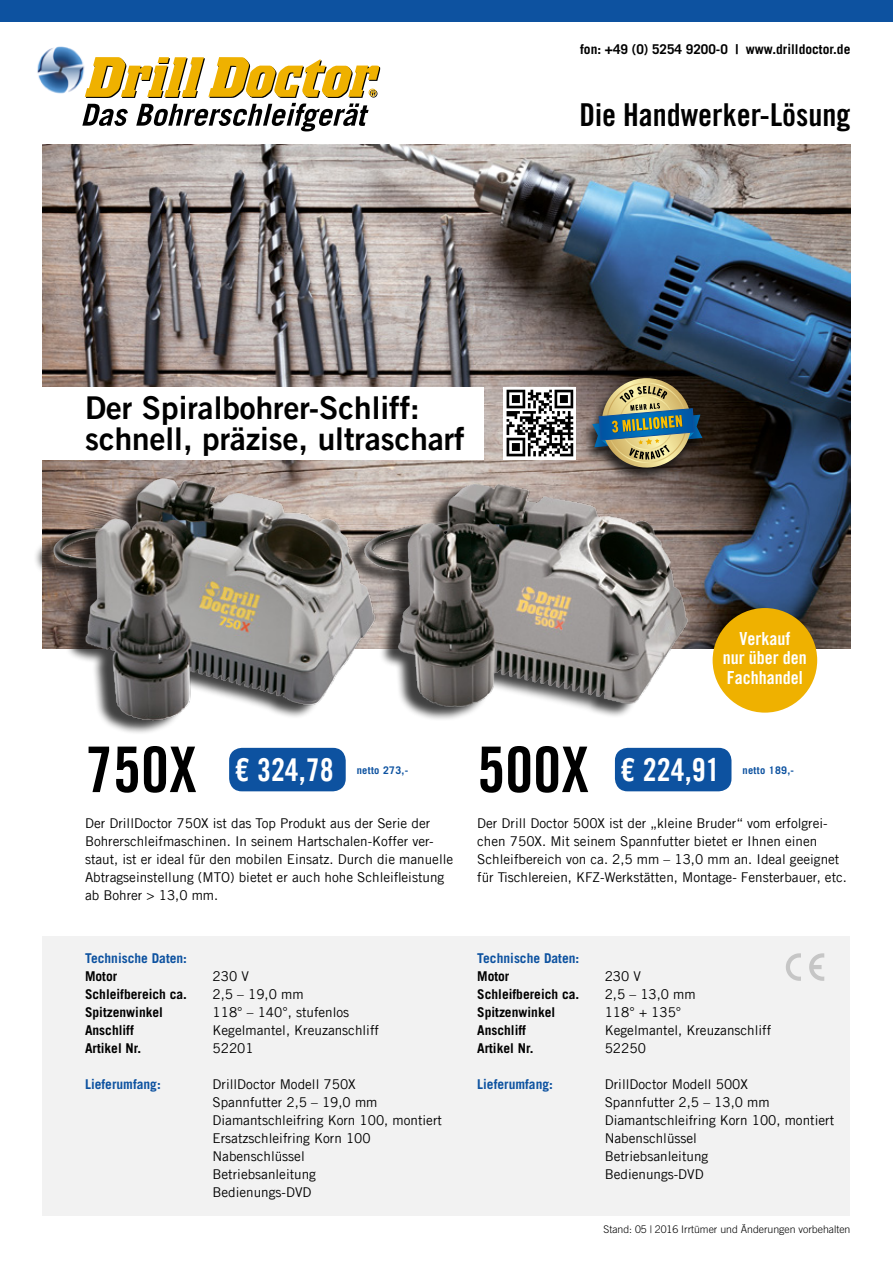
<style>
.page{position:relative;width:893px;height:1263px;background:#fff}
.page>*{position:absolute;margin:0;border:0;box-sizing:border-box;transform-origin:0 0}
.t1{font:63px "Trade Gothic LT Com Bd Cn 20";color:#000}
.t2{font:31.5px/31.5px "Trade Gothic LT Com Bd 2";color:#000}
.t3{font:31.5px "Trade Gothic Bold Cond Twenty";color:#000}
.t4{font:31.5px "Trade Gothic LT Com Bd Cn 20";color:#fff}
.t5{font:18px/19.5px "Trade Gothic Bold Cond Twenty";color:#fff;text-align:center}
.t6{font:13.5px/18px "Trade Gothic LT Com";color:#000}
.t7{font:700 13.5px "Trade Gothic LT Com";color:#000}
.t8{font:700 13.5px "Trade Gothic LT Com";color:#0d52a0}
.t9{font:300 10.5px "Trade Gothic LT Com";color:#000}
.t10{font:700 10.5px "Trade Gothic LT Com";letter-spacing:.03em;color:#0d52a0}
</style>
<div class="page">
<div style="left:43px;top:936px;width:807px;height:279px;background:#f2f2f2"></div>
<img style="left:43px;top:144px;width:807px;height:504px">
<div style="left:0;top:0;width:893px;height:21px;background:#0d52a0"></div>
<div style="left:14px;top:387px;width:470px;height:72px;background:#fff"></div>
<svg style="left:504px;top:387px;width:72px;height:58px"></svg>
<svg style="left:507px;top:390px;width:66px;height:55px"></svg>
<div style="left:713px;top:608px;width:104px;height:105px;background:#efb100;border-radius:50%"></div>
<div style="left:229px;top:748px;width:117px;height:43px;background:#0d52a0;border-radius:13px"></div>
<div style="left:615px;top:748px;width:116px;height:43px;background:#0d52a0;border-radius:13px"></div>
<img style="left:393px;top:445px;width:338px;height:275px">
<div style="left:33px;top:478px;width:336px;height:257px;background:#000;opacity:.75"></div>
<img style="left:43px;top:459px;width:350px;height:276px">
<svg style="left:809px;top:953px;width:15px;height:28px"></svg>
<svg style="left:786px;top:953px;width:15px;height:28px"></svg>
<svg style="left:82px;top:57px;width:299px;height:74px"></svg>
<img style="left:36px;top:46px;width:50px;height:49px;border-radius:25px">
<div style="left:581px;top:378px;width:125px;height:106px;background:#000;opacity:.75"></div>
<img style="left:592px;top:378px;width:110px;height:96px">
<p class="t7" style="left:580px;top:41px;width:272px">fon: +49 (0) 5254 9200-0 | www.drilldoctor.de</p>
<h2 class="t2" style="left:85px;top:391px;width:381px">Der Spiralbohrer-Schliff: schnell, präzise, ultrascharf</h2>
<h2 class="t3" style="left:579px;top:96px;width:273px">Die Handwerker-Lösung</h2>
<h3 class="t5" style="left:723px;top:629px;width:85px">Verkauf<br>nur über den<br>Fachhandel</h3>
<h1 class="t1" style="left:85px;top:731px;width:113px">750X</h1>
<h1 class="t1" style="left:477px;top:731px;width:113px">500X</h1>
<h2 class="t4" style="left:235px;top:750px;width:100px">€ 324,78</h2>
<p class="t10" style="left:357px;top:764px;width:53px">netto 273,-</p>
<h2 class="t4" style="left:621px;top:750px;width:100px">€ 224,91</h2>
<p class="t10" style="left:742px;top:764px;width:53px">netto 189,-</p>
<p class="t6" style="left:85px;top:814px;width:370px">Der DrillDoctor 750X ist das Top Produkt aus der Serie der Bohrerschleifmaschinen. In seinem Hartschalen-Koffer ver&shy;staut, ist er ideal für den mobilen Einsatz. Durch die manuelle Abtragseinstellung (MTO) bietet er auch hohe Schleifleistung ab Bohrer &gt; 13,0 mm.</p>
<p class="t8" style="left:85px;top:950px;width:104px">Technische Daten:</p>
<p class="t7" style="left:85px;top:968px;width:34px">Motor</p>
<p class="t6" style="left:213px;top:967px;width:38px">230 V</p>
<p class="t7" style="left:85px;top:986px;width:104px">Schleifbereich ca.</p>
<p class="t6" style="left:213px;top:985px;width:93px">2,5 – 19,0 mm</p>
<p class="t7" style="left:85px;top:1004px;width:80px">Spitzenwinkel</p>
<p class="t6" style="left:213px;top:1003px;width:138px">118° – 140°, stufenlos</p>
<p class="t7" style="left:85px;top:1022px;width:50px">Anschliff</p>
<p class="t6" style="left:213px;top:1021px;width:168px">Kegelmantel, Kreuzanschliff</p>
<p class="t7" style="left:85px;top:1040px;width:58px">Artikel Nr.</p>
<p class="t6" style="left:213px;top:1039px;width:43px">52201</p>
<p class="t8" style="left:85px;top:1076px;width:77px">Lieferumfang:</p>
<p class="t6" style="left:213px;top:1075px;width:231px">DrillDoctor Modell 750X<br>Spannfutter 2,5 – 19,0 mm<br>Diamantschleifring Korn 100, montiert<br>Ersatzschleifring Korn 100<br>Nabenschlüssel<br>Betriebsanleitung<br>Bedienungs-DVD</p>
<p class="t6" style="left:477px;top:814px;width:371px">Der Drill Doctor 500X ist der „kleine Bruder“ vom erfolgrei&shy;chen 750X. Mit seinem Spannfutter bietet er Ihnen einen Schleifbereich von ca. 2,5 mm – 13,0 mm an. Ideal geeignet für Tischlereien, KFZ-Werkstätten, Montage- Fensterbauer, etc.</p>
<p class="t8" style="left:477px;top:950px;width:104px">Technische Daten:</p>
<p class="t7" style="left:477px;top:968px;width:34px">Motor</p>
<p class="t6" style="left:605px;top:967px;width:38px">230 V</p>
<p class="t7" style="left:477px;top:986px;width:104px">Schleifbereich ca.</p>
<p class="t6" style="left:605px;top:985px;width:93px">2,5 – 13,0 mm</p>
<p class="t7" style="left:477px;top:1004px;width:80px">Spitzenwinkel</p>
<p class="t6" style="left:605px;top:1003px;width:78px">118° + 135°</p>
<p class="t7" style="left:477px;top:1022px;width:50px">Anschliff</p>
<p class="t6" style="left:605px;top:1021px;width:168px">Kegelmantel, Kreuzanschliff</p>
<p class="t7" style="left:477px;top:1040px;width:58px">Artikel Nr.</p>
<p class="t6" style="left:605px;top:1039px;width:43px">52250</p>
<p class="t8" style="left:477px;top:1076px;width:77px">Lieferumfang:</p>
<p class="t6" style="left:605px;top:1075px;width:231px">DrillDoctor Modell 500X<br>Spannfutter 2,5 – 13,0 mm<br>Diamantschleifring Korn 100, montiert<br>Nabenschlüssel<br>Betriebsanleitung<br>Bedienungs-DVD</p>
<p class="t9" style="left:604px;top:1223px;width:248px">Stand: 05 | 2016 Irrtümer und Änderungen vorbehalten</p>
</div>
